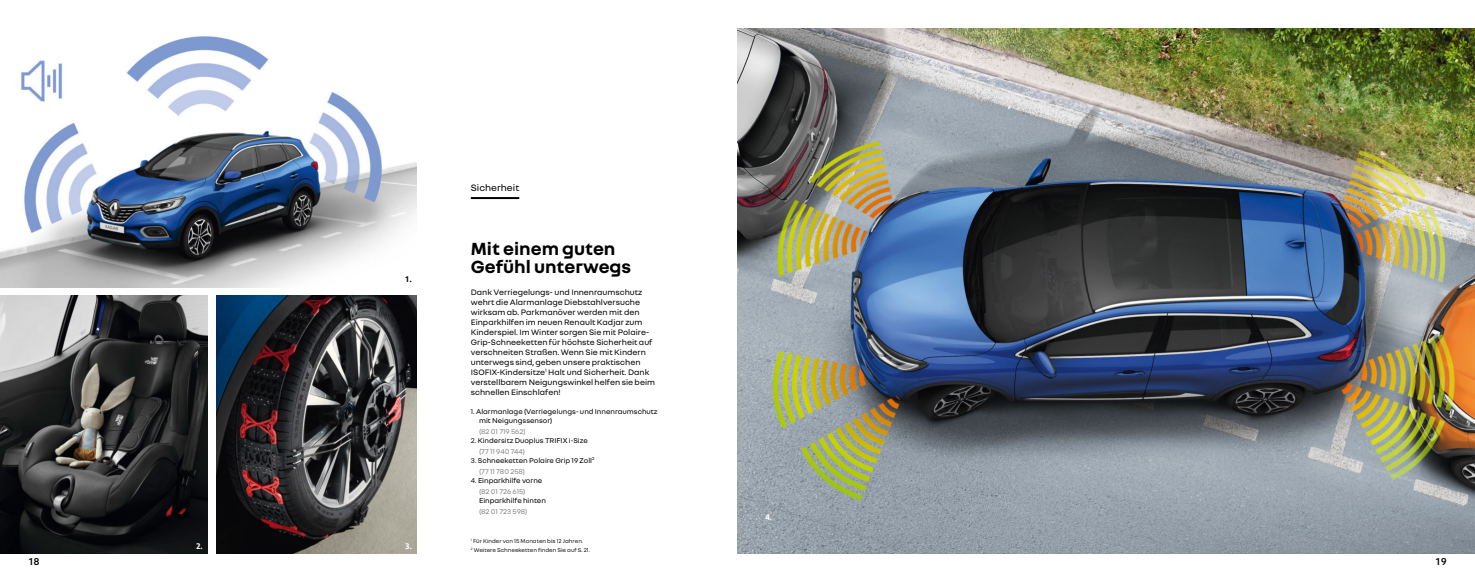
<style>
.page{position:relative;width:1475px;height:582px;background:#fff}
.page>*{position:absolute;margin:0;border:0;box-sizing:border-box;transform-origin:0 0}
.t1{font:700 19px/17.4px "Nouvel R";color:#000}
.t2{font:10px "Nouvel R";color:#000}
.t3{font:500 10px "Read";color:#000}
.t4{font:8.5px/10px "Nouvel R";color:#000}
.t5{font:700 8px "Read";color:#fff}
.t6{font:700 8px "Read";color:#000}
.t7{font:7.5px/11px "Nouvel R";color:#000}
.t8{font:7.5px "Nouvel R";color:#868786}
.t9{font:6px/9px "Nouvel R";color:#000}
.s1{font-style:inherit}
.s2{color:#868786}
</style>
<div class="page">
<img style="left:737px;top:28px;width:737px;height:525px">
<img style="left:0;top:36px;width:417px;height:251px">
<img style="left:216px;top:295px;width:201px;height:258px">
<img style="left:0;top:295px;width:208px;height:258px">
<hr style="left:471px;top:197px;width:48px;height:2px;background:#000">
<p class="t3" style="left:28px;top:554px;width:13px">18</p>
<p class="t5" style="left:196px;top:540px;width:8px">2.</p>
<p class="t6" style="left:405px;top:274px;width:8px">1.</p>
<p class="t5" style="left:405px;top:540px;width:8px">3.</p>
<p class="t2" style="left:471px;top:183px;width:50px">Sicherheit</p>
<h1 class="t1" style="left:471px;top:240px;width:162px">Mit einem guten<br>Gefühl unterwegs</h1>
<p class="t4" style="left:471px;top:287px;width:186px">Dank Verriegelungs- und Innenraumschutz wehrt die Alarmanlage Diebstahlversuche wirksam ab. Parkmanöver werden mit den Einparkhilfen im neuen Renault Kadjar zum Kinderspiel. Im Winter sorgen Sie mit Polaire-Grip-Schneeketten für höchste Sicherheit auf verschneiten Straßen. Wenn Sie mit Kindern unterwegs sind, geben unsere praktischen ISOFIX-Kindersitze<sup>1</sup> Halt und Sicherheit. Dank verstellbarem Neigungswinkel helfen sie beim schnellen Einschlafen!</p>
<p class="t7" style="left:479px;top:406px;width:180px;line-height:9px;text-indent:-8px"><span class="s1">1.</span> Alarmanlage (Verriegelungs- und Innenraumschutz mit Neigungssensor)</p>
<p class="t8" style="left:479px;top:427px;width:48px">(82 01 719 562)</p>
<p class="t7" style="left:479px;top:434px;width:110px;text-indent:-8px"><span class="s1">2.</span> Kindersitz Duoplus TRIFIX i-Size <span class="s2">(77 11 940 744)</span></p>
<p class="t7" style="left:479px;top:454px;width:117px;text-indent:-8px"><span class="s1">3.</span> Schneeketten Polaire Grip 19 Zoll<sup>2 </sup><span class="s2">(77 11 780 258)</span></p>
<p class="t7" style="left:479px;top:474px;width:65px;text-indent:-8px"><span class="s1">4.</span> Einparkhilfe vorne <span class="s2">(82 01 726 615)</span></p>
<p class="t7" style="left:479px;top:494px;width:68px">Einparkhilfe hinten</p>
<p class="t8" style="left:479px;top:507px;width:50px">(82 01 723 598)</p>
<p class="t9" style="left:471px;top:536px;width:121px"><sup>1</sup> Für Kinder von 15 Monaten bis 12 Jahren.<br><sup>2</sup> Weitere Schneeketten finden Sie auf S. 21.</p>
<p class="t5" style="left:765px;top:512px;width:8px">4.</p>
<p class="t3" style="left:1435px;top:554px;width:13px">19</p>
</div>
